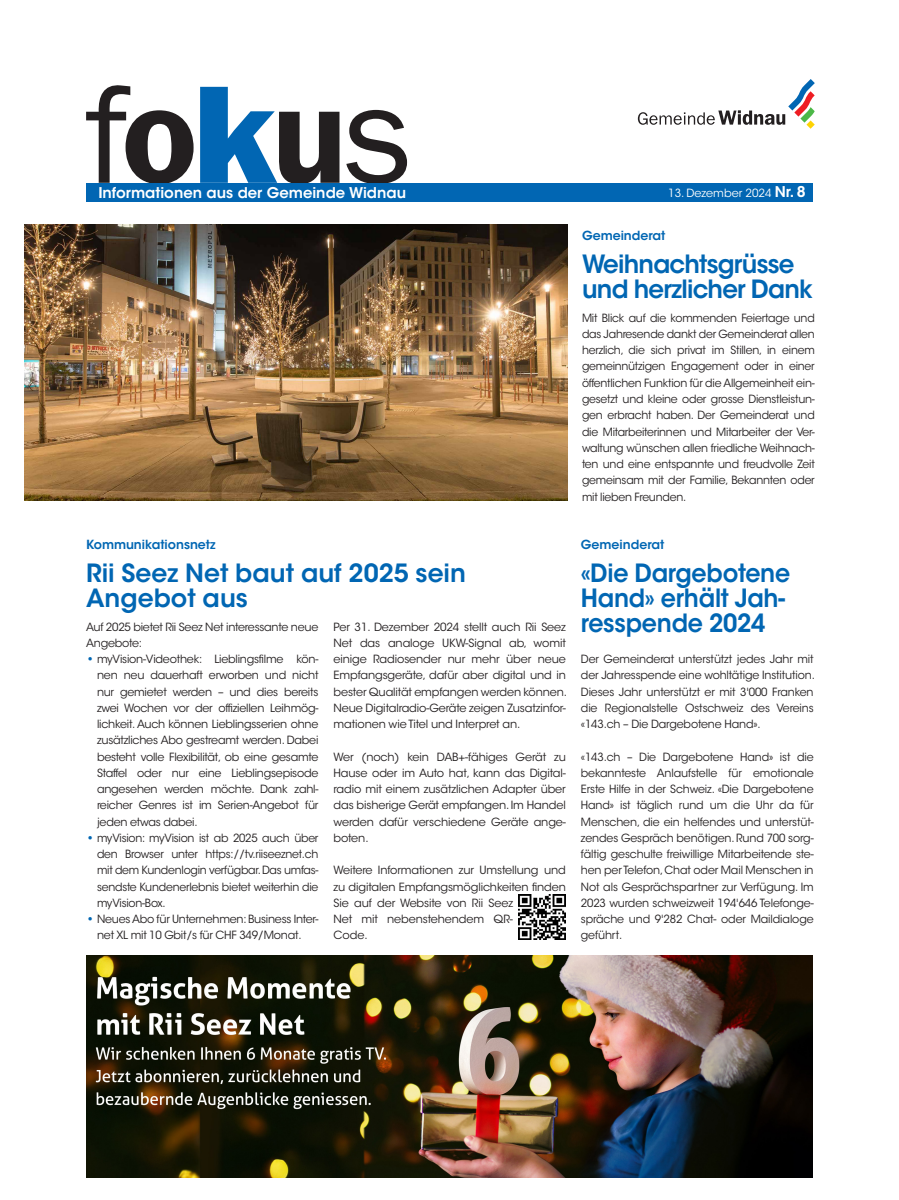
<style>
.page{position:relative;width:899px;height:1200px;background:#fff}
.page>*{position:absolute;margin:0;border:0;box-sizing:border-box;transform-origin:0 0}
.t1{font:600 25px/25px "ITC Avant Garde Std";letter-spacing:-.01em;color:#0166b3;scale:.95 1}
.t2{font:600 25px/25px "ITC Avant Garde Std";letter-spacing:-.01em;color:#0166b3}
.t3{font:600 25px/25px "ITC Avant Garde Std";letter-spacing:-.03em;color:#0166b3}
.t4{font:600 14.75px "ITC Avant Garde Std";color:#fff}
.t5{font:600 12.5px "ITC Avant Garde Std";color:#0166b3}
.t6{font:11.25px/16.2px "ITC Avant Garde Std";letter-spacing:-.02em;color:#231f20;text-align:justify}
.t7{font:11.25px "ITC Avant Garde Std";color:#fff}
.s1{font-weight:600;font-size:14.75px}
.s2{font-weight:700;color:#0166b3}
</style>
<div class="page">
<svg style="left:638px;top:79px;width:176px;height:50px"></svg>
<svg style="left:86px;top:85px;width:107px;height:98px"></svg>
<svg style="left:200px;top:87px;width:139px;height:96px"></svg>
<svg style="left:346px;top:110px;width:61px;height:73px"></svg>
<div style="left:86px;top:183px;width:726px;height:18px;background:#0166b3"></div>
<img style="left:24px;top:224px;width:543px;height:276px">
<img style="left:518px;top:894px;width:48px;height:45px">
<img style="left:86px;top:955px;width:726px;height:222px">
<h2 class="t4" style="left:98px;top:183px;width:309px">Informationen aus der Gemeinde Widnau</h2>
<p class="t7" style="left:668px;top:186px;width:139px">13. Dezember 2024 <span class="s1">Nr. 8</span></p>
<p class="t5" style="left:582px;top:228px;width:85px">Gemeinderat</p>
<h1 class="t3" style="left:582px;top:251px;width:232px">Weihnachtsgrüsse und herzlicher Dank</h1>
<p class="t6" style="left:582px;top:310px;width:234px">Mit Blick auf die kommenden Feiertage und das Jahresende dankt der Gemeinderat allen herzlich, die sich privat im Stillen, in einem gemeinnützigen Engagement oder in einer öffentlichen Funktion für die Allgemeinheit ein&shy;gesetzt und kleine oder grosse Dienstleistun&shy;gen erbracht haben. Der Gemeinderat und die Mitarbeiterinnen und Mitarbeiter der Ver&shy;waltung wünschen allen friedliche Weihnach&shy;ten und eine entspannte und freudvolle Zeit gemeinsam mit der Familie, Bekannten oder mit lieben Freunden.</p>
<p class="t5" style="left:86px;top:537px;width:131px">Kommunikationsnetz</p>
<h1 class="t2" style="left:86px;top:560px;width:381px">Rii Seez Net baut auf 2025 sein<br>Angebot aus</h1>
<p class="t6" style="left:86px;top:618px;width:234px">Auf 2025 bietet Rii Seez Net interessante neue<br>Angebote:</p>
<p class="t6" style="left:97px;top:651px;width:223px;text-indent:-11px"><span class="s2">•</span> myVision-Videothek: Lieblingsfilme kön&shy;nen neu dauerhaft erworben und nicht nur gemietet werden – und dies bereits zwei Wochen vor der offiziellen Leihmög&shy;lichkeit. Auch können Lieblingsserien ohne zusätzliches Abo gestreamt werden. Dabei besteht volle Flexibilität, ob eine gesamte Staffel oder nur eine Lieblingsepisode angesehen werden möchte. Dank zahl&shy;reicher Genres ist im Serien-Angebot für jeden etwas dabei.</p>
<p class="t6" style="left:97px;top:830px;width:223px;text-indent:-11px"><span class="s2">•</span> myVision: myVision ist ab 2025 auch über den Browser unter https://tv.riiseeznet.ch mit dem Kundenlogin verfügbar. Das umfas&shy;sendste Kundenerlebnis bietet weiterhin die myVision-Box.</p>
<p class="t6" style="left:86px;top:911px;width:234px;text-align:center"><span class="s2">•</span> Neues Abo für Unternehmen: Business Inter&shy;net XL mit 10 Gbit/s für CHF 349/Monat.</p>
<p class="t5" style="left:581px;top:537px;width:85px">Gemeinderat</p>
<h1 class="t1" style="left:581px;top:560px;width:222px">«Die Dargebotene<br>Hand» erhält Jah&shy;resspende 2024</h1>
<p class="t6" style="left:333px;top:618px;width:235px">Per 31. Dezember 2024 stellt auch Rii Seez Net das analoge UKW-Signal ab, womit einige Radiosender nur mehr über neue Empfangsgeräte, dafür aber digital und in bester Qualität empfangen werden können.<br>Neue Digitalradio-Geräte zeigen Zusatzinfor&shy;mationen wie Titel und Interpret an.</p>
<p class="t6" style="left:333px;top:748px;width:234px">Wer (noch) kein DAB+-fähiges Gerät zu Hause oder im Auto hat, kann das Digital&shy;radio mit einem zusätzlichen Adapter über das bisherige Gerät empfangen. Im Handel werden dafür verschiedene Geräte ange&shy;boten.</p>
<p class="t6" style="left:333px;top:862px;width:234px;text-align:left">Weitere Informationen zur Umstellung und zu digitalen Empfangsmöglichkeiten finden<br>Sie auf der Website von Rii Seez<br>Net mit nebenstehendem QR-<br>Code.</p>
<p class="t6" style="left:581px;top:651px;width:235px">Der Gemeinderat unterstützt jedes Jahr mit der Jahresspende eine wohltätige Institution.<br>Dieses Jahr unterstützt er mit 3'000 Franken die Regionalstelle Ostschweiz des Vereins «143.ch – Die Dargebotene Hand».</p>
<p class="t6" style="left:581px;top:748px;width:234px">«143.ch – Die Dargebotene Hand» ist die bekannteste Anlaufstelle für emotionale Erste Hilfe in der Schweiz. «Die Dargebotene Hand» ist täglich rund um die Uhr da für Menschen, die ein helfendes und unterstüt&shy;zendes Gespräch benötigen. Rund 700 sorg&shy;fältig geschulte freiwillige Mitarbeitende ste&shy;hen per Telefon, Chat oder Mail Menschen in Not als Gesprächspartner zur Verfügung. Im 2023 wurden schweizweit 194'646 Telefonge&shy;spräche und 9'282 Chat- oder Maildialoge geführt.</p>
</div>
